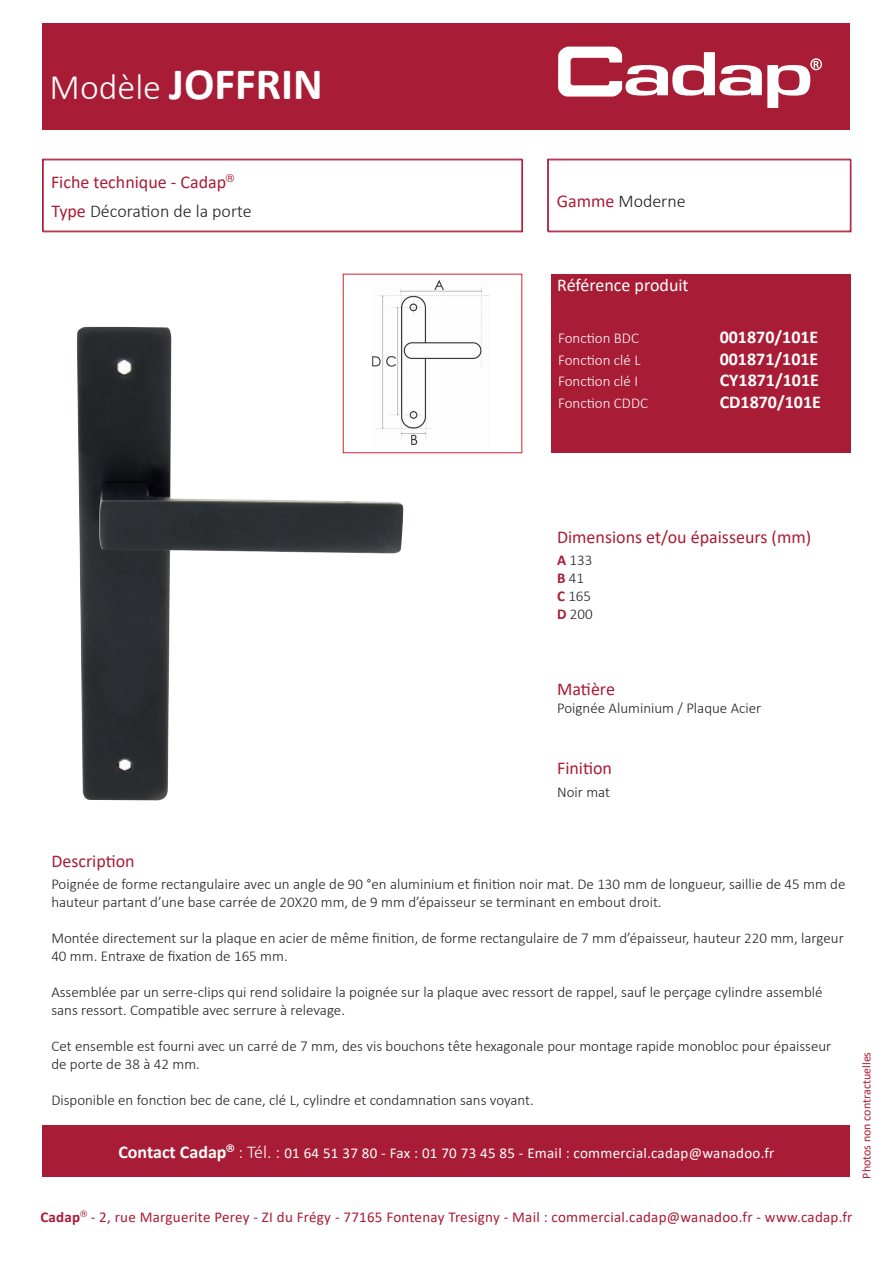
<style>
.page{position:relative;width:893px;height:1263px;background:#fff}
.page>*{position:absolute;margin:0;border:0;box-sizing:border-box;transform-origin:0 0}
.t1{font:700 45px "Calibri";color:#fff}
.t2{font:18px "Calibri";color:#a91c35}
.t3{font:700 18px "Calibri";color:#fff}
.t4{font:300 18px "Calibri";color:#231f20}
.t5{font:18px "Calibri";color:#fff}
.t6{font:300 15px/18px "Calibri";color:#231f20}
.t7{font:15px "Calibri";letter-spacing:.015em;color:#a91c35}
.t8{font:15px "Calibri";letter-spacing:.015em;color:#fff}
.t9{font:300 15px "Calibri";color:#fff}
.t10{font:12px "Calibri";color:#a91c35}
.s1{font-weight:300;font-size:36px}
.s2{font-weight:400;color:#a91c35}
.s3{font-weight:700;color:#a91c35}
.s4{font-weight:700;font-size:18px}
.s5{font-weight:300;font-size:18px}
.s6{font-weight:700}
</style>
<div class="page">
<div style="left:43px;top:23px;width:807px;height:106px;background:#a91c35"></div>
<svg style="left:558px;top:47px;width:264px;height:61px"></svg>
<div style="left:42px;top:159px;width:480px;height:72px;border:1px solid #a91c35"></div>
<div style="left:43px;top:1125px;width:807px;height:51px;background:#a91c35"></div>
<div style="left:547px;top:159px;width:303px;height:72px;border:1px solid #a91c35"></div>
<div style="left:551px;top:274px;width:299px;height:179px;background:#a91c35"></div>
<div style="left:43px;top:160px;width:480px;height:72px;border:1px solid #a91c35"></div>
<div style="left:548px;top:160px;width:303px;height:72px;border:1px solid #a91c35"></div>
<div style="left:343px;top:274px;width:179px;height:179px;border:1px solid #d1232a"></div>
<img style="left:378px;top:280px;width:111px;height:165px">
<img style="left:76px;top:327px;width:328px;height:473px">
<h1 class="t1" style="left:50px;top:52px;width:275px"><span class="s1">Modèle</span> JOFFRIN</h1>
<p class="t2" style="left:51px;top:169px;width:185px">Fiche technique - Cadap<sup>®</sup></p>
<p class="t4" style="left:51px;top:200px;width:202px"><span class="s2">Type</span> Décoration de la porte</p>
<p class="t4" style="left:557px;top:190px;width:131px"><span class="s2">Gamme</span> Moderne</p>
<p class="t5" style="left:557px;top:273px;width:133px">Référence produit</p>
<p class="t9" style="left:558px;top:329px;width:82px">Fonction BDC</p>
<p class="t3" style="left:720px;top:324px;width:100px">001870/101E</p>
<p class="t9" style="left:558px;top:350px;width:84px">Fonction clé L</p>
<p class="t3" style="left:720px;top:346px;width:100px">001871/101E</p>
<p class="t9" style="left:558px;top:372px;width:81px">Fonction clé I</p>
<p class="t3" style="left:720px;top:368px;width:101px">CY1871/101E</p>
<p class="t9" style="left:558px;top:394px;width:92px">Fonction CDDC</p>
<p class="t3" style="left:720px;top:389px;width:103px">CD1870/101E</p>
<p class="t2" style="left:557px;top:524px;width:256px">Dimensions et/ou épaisseurs (mm)</p>
<p class="t6" style="left:557px;top:551px;width:37px"><span class="s3">A</span> 133<br><span class="s3">B</span> 41<br><span class="s3">C</span> 165<br><span class="s3">D</span> 200</p>
<p class="t2" style="left:557px;top:676px;width:59px">Matière</p>
<p class="t6" style="left:557px;top:699px;width:206px">Poignée Aluminium / Plaque Acier</p>
<p class="t2" style="left:557px;top:756px;width:56px">Finition</p>
<p class="t6" style="left:557px;top:782px;width:54px">Noir mat</p>
<p class="t2" style="left:51px;top:848px;width:85px">Description</p>
<p class="t6" style="left:51px;top:875px;width:796px">Poignée de forme rectangulaire avec un angle de 90 °en aluminium et finition noir mat. De 130 mm de longueur, saillie de 45 mm de hauteur partant d’une base carrée de 20X20 mm, de 9 mm d’épaisseur se terminant en embout droit.</p>
<p class="t6" style="left:51px;top:929px;width:794px">Montée directement sur la plaque en acier de même finition, de forme rectangulaire de 7 mm d’épaisseur, hauteur 220 mm, largeur<br>40 mm. Entraxe de fixation de 165 mm.</p>
<p class="t6" style="left:51px;top:983px;width:773px">Assemblée par un serre-clips qui rend solidaire la poignée sur la plaque avec ressort de rappel, sauf le perçage cylindre assemblé sans ressort. Compatible avec serrure à relevage.</p>
<p class="t6" style="left:51px;top:1037px;width:782px">Cet ensemble est fourni avec un carré de 7 mm, des vis bouchons tête hexagonale pour montage rapide monobloc pour épaisseur de porte de 38 à 42 mm.</p>
<p class="t6" style="left:51px;top:1091px;width:484px">Disponible en fonction bec de cane, clé L, cylindre et condamnation sans voyant.</p>
<p class="t8" style="left:118px;top:1142px;width:658px"><span class="s4">Contact Cadap</span><sup>®</sup> <span class="s5">: Tél. :</span> 01 64 51 37 80 - Fax : 01 70 73 45 85 - Email : commercial.cadap@wanadoo.fr</p>
<p class="t10" style="left:858px;top:1179px;width:128px;rotate:-90deg">Photos non contractuelles</p>
<p class="t7" style="left:40px;top:1206px;width:814px"><span class="s6">Cadap</span><sup>®</sup> - 2, rue Marguerite Perey - ZI du Frégy - 77165 Fontenay Tresigny - Mail : commercial.cadap@wanadoo.fr - www.cadap.fr</p>
</div>
